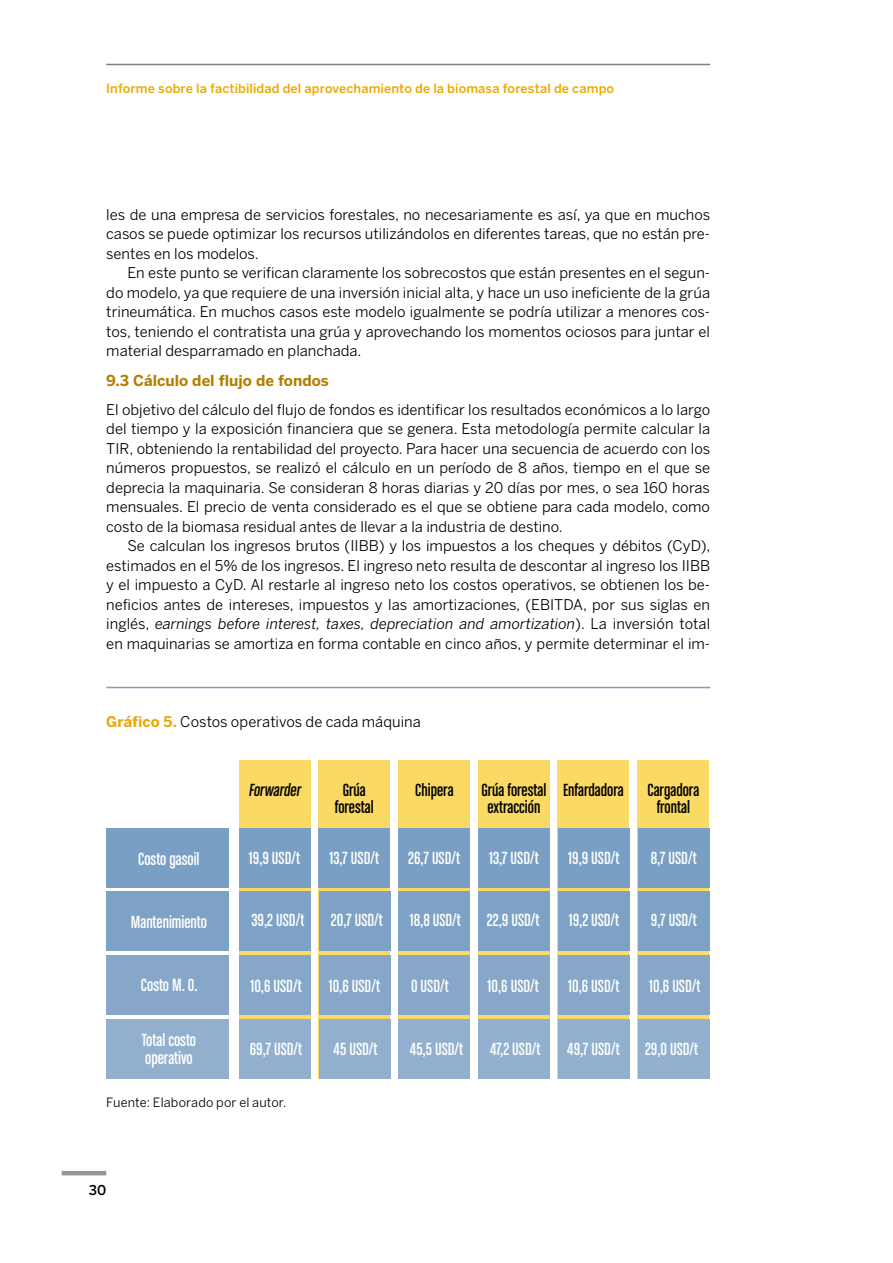
<style>
.page{position:relative;width:893px;height:1263px;background:#fff}
.page>*{position:absolute;margin:0;border:0;box-sizing:border-box;transform-origin:0 0}
.t1{font:18.75px/17.1px "Chalet Comprime Cologne Sixty";color:#fff}
.t2{font:18.75px/17.1px "Chalet Comprime Cologne Sixty";color:#000;text-align:center}
.t3{font:700 15px "Benton Sans";color:#b37f00}
.t4{font:14.7px/19.5px "Benton Sans";color:#000;text-align:justify}
.t5{font:500 13.5px "Benton Sans";color:#000}
.t6{font:500 12.75px "Benton Sans";letter-spacing:.01em;color:#eaa900}
.t7{font:12.75px "Benton Sans";letter-spacing:.01em;color:#000}
.s1{font-style:italic}
.s2{font-weight:700;color:#eaa900}
</style>
<div class="page">
<hr style="left:62px;top:1171px;width:44px;height:4px;background:#939598">
<hr style="left:106px;top:64px;width:604px;height:1px;background:#807f83">
<hr style="left:106px;top:687px;width:604px;height:1px;background:#799fc4">
<div style="left:239px;top:760px;width:71px;height:318px;background:#fbd965"></div>
<div style="left:319px;top:760px;width:71px;height:318px;background:#fbd965"></div>
<div style="left:399px;top:760px;width:71px;height:318px;background:#fbd965"></div>
<div style="left:478px;top:760px;width:72px;height:318px;background:#fbd965"></div>
<div style="left:558px;top:760px;width:71px;height:318px;background:#fbd965"></div>
<div style="left:638px;top:760px;width:71px;height:318px;background:#fbd965"></div>
<div style="left:106px;top:891px;width:122px;height:60px;background:#7da2c5"></div>
<div style="left:106px;top:955px;width:122px;height:59px;background:#86a7c8"></div>
<div style="left:106px;top:1019px;width:122px;height:59px;background:#92afcd"></div>
<div style="left:106px;top:828px;width:122px;height:59px;background:#799fc4"></div>
<div style="left:239px;top:891px;width:72px;height:60px;background:#7da2c5"></div>
<div style="left:239px;top:955px;width:72px;height:59px;background:#86a7c8"></div>
<div style="left:239px;top:1019px;width:72px;height:59px;background:#92afcd"></div>
<div style="left:239px;top:828px;width:71px;height:59px;background:#799fc4"></div>
<div style="left:319px;top:891px;width:71px;height:60px;background:#7da2c5"></div>
<div style="left:319px;top:955px;width:71px;height:59px;background:#86a7c8"></div>
<div style="left:319px;top:1019px;width:71px;height:59px;background:#92afcd"></div>
<div style="left:319px;top:828px;width:71px;height:59px;background:#799fc4"></div>
<div style="left:398px;top:891px;width:72px;height:60px;background:#7da2c5"></div>
<div style="left:398px;top:955px;width:72px;height:59px;background:#86a7c8"></div>
<div style="left:398px;top:1019px;width:72px;height:59px;background:#92afcd"></div>
<div style="left:398px;top:828px;width:72px;height:59px;background:#799fc4"></div>
<div style="left:478px;top:891px;width:72px;height:60px;background:#7da2c5"></div>
<div style="left:478px;top:955px;width:72px;height:59px;background:#86a7c8"></div>
<div style="left:478px;top:1019px;width:72px;height:59px;background:#92afcd"></div>
<div style="left:478px;top:828px;width:72px;height:59px;background:#799fc4"></div>
<div style="left:558px;top:891px;width:72px;height:60px;background:#7da2c5"></div>
<div style="left:558px;top:955px;width:72px;height:59px;background:#86a7c8"></div>
<div style="left:558px;top:1019px;width:72px;height:59px;background:#92afcd"></div>
<div style="left:558px;top:828px;width:71px;height:59px;background:#799fc4"></div>
<div style="left:638px;top:891px;width:72px;height:60px;background:#7da2c5"></div>
<div style="left:638px;top:955px;width:72px;height:59px;background:#86a7c8"></div>
<div style="left:638px;top:1019px;width:72px;height:59px;background:#92afcd"></div>
<div style="left:638px;top:828px;width:71px;height:59px;background:#799fc4"></div>
<p class="t6" style="left:106px;top:81px;width:509px">Informe sobre la factibilidad del aprovechamiento de la biomasa forestal de campo</p>
<p class="t4" style="left:106px;top:204px;width:605px">les de una empresa de servicios forestales, no necesariamente es así, ya que en muchos casos se puede optimizar los recursos utilizándolos en diferentes tareas, que no están pre&shy;sentes en los modelos.</p>
<p class="t4" style="left:106px;top:263px;width:605px;text-indent:21px">En este punto se verifican claramente los sobrecostos que están presentes en el segun&shy;do modelo, ya que requiere de una inversión inicial alta, y hace un uso ineficiente de la grúa trineumática. En muchos casos este modelo igualmente se podría utilizar a menores cos&shy;tos, teniendo el contratista una grúa y aprovechando los momentos ociosos para juntar el material desparramado en planchada.</p>
<p class="t3" style="left:106px;top:371px;width:224px">9.3 Cálculo del flujo de fondos</p>
<p class="t4" style="left:106px;top:399px;width:605px">El objetivo del cálculo del flujo de fondos es identificar los resultados económicos a lo largo del tiempo y la exposición financiera que se genera. Esta metodología permite calcular la TIR, obteniendo la rentabilidad del proyecto. Para hacer una secuencia de acuerdo con los números propuestos, se realizó el cálculo en un período de 8 años, tiempo en el que se deprecia la maquinaria. Se consideran 8 horas diarias y 20 días por mes, o sea 160 horas mensuales. El precio de venta considerado es el que se obtiene para cada modelo, como costo de la biomasa residual antes de llevar a la industria de destino.</p>
<p class="t4" style="left:106px;top:536px;width:606px;text-indent:21px">Se calculan los ingresos brutos (IIBB) y los impuestos a los cheques y débitos (CyD), estimados en el 5% de los ingresos. El ingreso neto resulta de descontar al ingreso los IIBB y el impuesto a CyD. Al restarle al ingreso neto los costos operativos, se obtienen los be&shy;neficios antes de intereses, impuestos y las amortizaciones, (EBITDA, por sus siglas en inglés, <span class="s1">earnings before interest, taxes, depreciation and amortization</span>). La inversión total en maquinarias se amortiza en forma contable en cinco años, y permite determinar el im-</p>
<p class="t4" style="left:106px;top:711px;width:316px"><span class="s2">Gráfico 5.</span> Costos operativos de cada máquina</p>
<p class="t2" style="left:249px;top:781px;width:56px">Forwarder</p>
<p class="t2" style="left:335px;top:781px;width:41px">Grúa forestal</p>
<p class="t2" style="left:415px;top:781px;width:40px">Chipera</p>
<p class="t2" style="left:481px;top:781px;width:66px">Grúa forestal extracción</p>
<p class="t2" style="left:563px;top:781px;width:62px">Enfardadora</p>
<p class="t2" style="left:647px;top:781px;width:53px">Cargadora frontal</p>
<p class="t1" style="left:138px;top:850px;width:63px">Costo gasoil</p>
<p class="t1" style="left:249px;top:849px;width:53px">19,9 USD/t</p>
<p class="t1" style="left:330px;top:849px;width:51px">13,7 USD/t</p>
<p class="t1" style="left:408px;top:849px;width:53px">26,7 USD/t</p>
<p class="t1" style="left:489px;top:849px;width:51px">13,7 USD/t</p>
<p class="t1" style="left:568px;top:849px;width:53px">19,9 USD/t</p>
<p class="t1" style="left:651px;top:849px;width:47px">8,7 USD/t</p>
<p class="t1" style="left:131px;top:913px;width:78px">Mantenimiento</p>
<p class="t1" style="left:252px;top:911px;width:54px">39,2 USD/t</p>
<p class="t1" style="left:331px;top:911px;width:53px">20,7 USD/t</p>
<p class="t1" style="left:410px;top:911px;width:53px">18,8 USD/t</p>
<p class="t1" style="left:487px;top:911px;width:54px">22,9 USD/t</p>
<p class="t1" style="left:569px;top:911px;width:52px">19,2 USD/t</p>
<p class="t1" style="left:651px;top:911px;width:47px">9,7 USD/t</p>
<p class="t1" style="left:141px;top:976px;width:58px">Costo M. O.</p>
<p class="t1" style="left:250px;top:976px;width:53px">10,6 USD/t</p>
<p class="t1" style="left:329px;top:976px;width:53px">10,6 USD/t</p>
<p class="t1" style="left:411px;top:976px;width:39px">0 USD/t</p>
<p class="t1" style="left:488px;top:976px;width:53px">10,6 USD/t</p>
<p class="t1" style="left:568px;top:976px;width:53px">10,6 USD/t</p>
<p class="t1" style="left:649px;top:976px;width:53px">10,6 USD/t</p>
<p class="t1" style="left:142px;top:1031px;width:56px">Total costo operativo</p>
<p class="t1" style="left:250px;top:1040px;width:54px">69,7 USD/t</p>
<p class="t1" style="left:334px;top:1040px;width:45px">45 USD/t</p>
<p class="t1" style="left:410px;top:1040px;width:55px">45,5 USD/t</p>
<p class="t1" style="left:490px;top:1040px;width:52px">47,2 USD/t</p>
<p class="t1" style="left:567px;top:1040px;width:54px">49,7 USD/t</p>
<p class="t1" style="left:645px;top:1040px;width:55px">29,0 USD/t</p>
<p class="t7" style="left:106px;top:1095px;width:182px">Fuente: Elaborado por el autor.</p>
<p class="t5" style="left:89px;top:1182px;width:19px">30</p>
</div>
